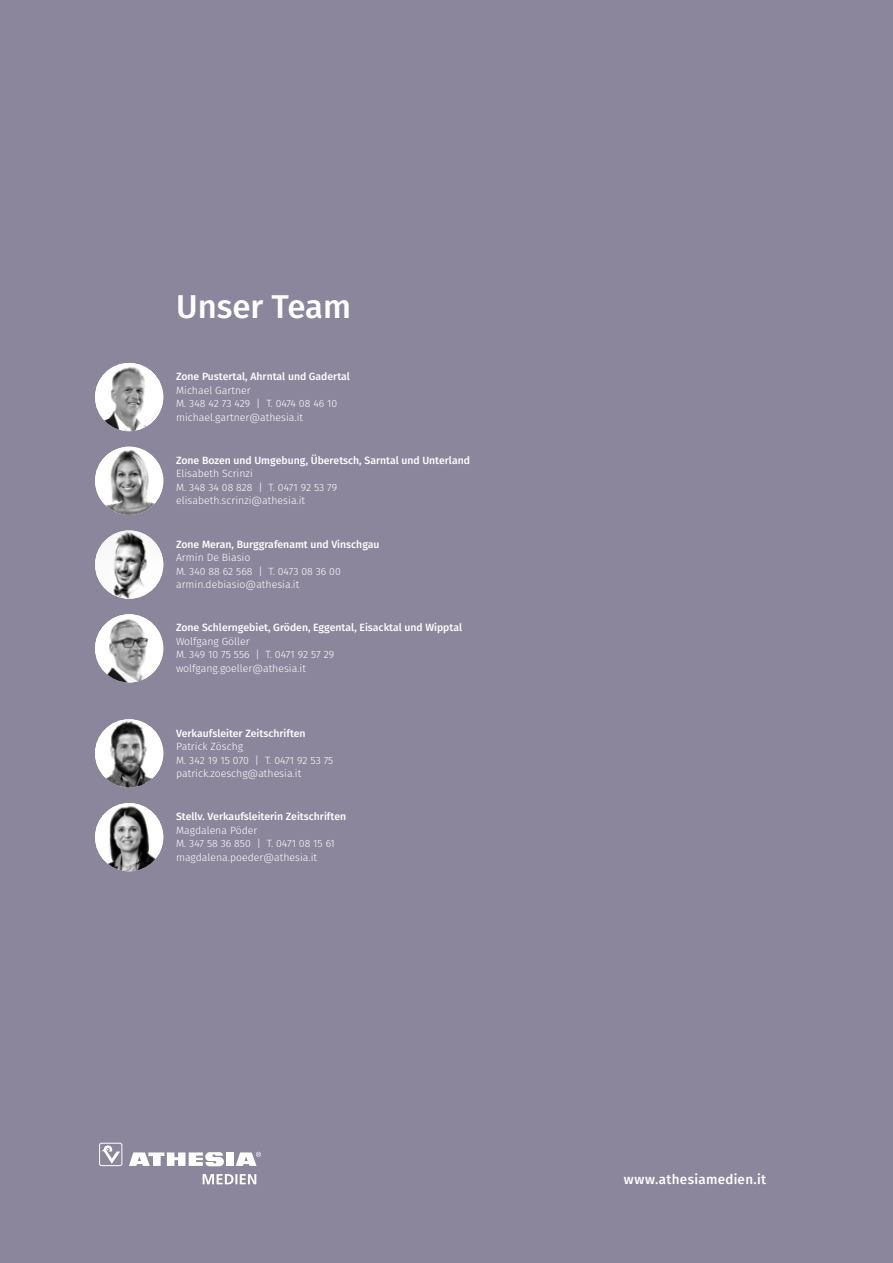
<style>
.page{position:relative;width:893px;height:1263px;background:#8b869c}
.page>*{position:absolute;margin:0;border:0;box-sizing:border-box;transform-origin:0 0}
.Head_22{font:500 33px "Fira Sans";color:#fff}
.Text_7{font:500 13.5px "Fira Sans";letter-spacing:.02em;color:#fff}
.Berater{font:300 10.5px "Fira Sans";color:#fff}
.Berater-2{font:500 10.5px "Fira Sans";color:#fff}
</style>
<div class="page">
<div style="left:226px;top:1152px;width:8px;height:14px;background:#fff"></div>
<svg style="left:129px;top:1152px;width:95px;height:14px"></svg>
<svg style="left:236px;top:1152px;width:25px;height:14px"></svg>
<div style="left:99px;top:1143px;width:23px;height:23px;border:1px solid #fff;border-radius:2px"></div>
<svg style="left:102px;top:1145px;width:18px;height:19px"></svg>
<svg style="left:203px;top:1174px;width:53px;height:10px"></svg>
<img style="left:95px;top:363px;width:68px;height:68px;border-radius:34px">
<img style="left:95px;top:447px;width:68px;height:68px;border-radius:34px">
<img style="left:95px;top:530px;width:68px;height:69px;border-radius:34px">
<img style="left:95px;top:614px;width:68px;height:68px;border-radius:34px">
<img style="left:95px;top:719px;width:68px;height:68px;border-radius:34px">
<img style="left:95px;top:803px;width:68px;height:68px;border-radius:34px">
<p class="Head_22" style="left:176px;top:280px;width:176px">Unser Team</p>
<p class="Berater-2" style="left:176px;top:368px;width:176px">Zone Pustertal, Ahrntal und Gadertal</p>
<p class="Berater" style="left:176px;top:383px;width:76px">Michael Gartner</p>
<p class="Berater" style="left:176px;top:396px;width:163px">M. 348 42 73 429 | T. 0474 08 46 10</p>
<p class="Berater" style="left:176px;top:410px;width:129px">michael.gartner@athesia.it</p>
<p class="Berater-2" style="left:176px;top:452px;width:295px">Zone Bozen und Umgebung, Überetsch, Sarntal und Unterland</p>
<p class="Berater" style="left:176px;top:466px;width:78px">Elisabeth Scrinzi</p>
<p class="Berater" style="left:176px;top:480px;width:163px">M. 348 34 08 828 | T. 0471 92 53 79</p>
<p class="Berater" style="left:176px;top:493px;width:131px">elisabeth.scrinzi@athesia.it</p>
<p class="Berater-2" style="left:176px;top:536px;width:205px">Zone Meran, Burggrafenamt und Vinschgau</p>
<p class="Berater" style="left:176px;top:550px;width:76px">Armin De Biasio</p>
<p class="Berater" style="left:176px;top:564px;width:166px">M. 340 88 62 568 | T. 0473 08 36 00</p>
<p class="Berater" style="left:176px;top:577px;width:125px">armin.debiasio@athesia.it</p>
<p class="Berater-2" style="left:176px;top:619px;width:288px">Zone Schlerngebiet, Gröden, Eggental, Eisacktal und Wipptal</p>
<p class="Berater" style="left:176px;top:634px;width:75px">Wolfgang Göller</p>
<p class="Berater" style="left:176px;top:647px;width:160px">M. 349 10 75 556 | T. 0471 92 57 29</p>
<p class="Berater" style="left:176px;top:661px;width:131px">wolfgang.goeller@athesia.it</p>
<p class="Berater-2" style="left:176px;top:724px;width:131px">Verkaufsleiter Zeitschriften</p>
<p class="Berater" style="left:176px;top:739px;width:69px">Patrick Zöschg</p>
<p class="Berater" style="left:176px;top:752px;width:159px">M. 342 19 15 070 | T. 0471 92 53 75</p>
<p class="Berater" style="left:176px;top:766px;width:127px">patrick.zoeschg@athesia.it</p>
<p class="Berater-2" style="left:176px;top:808px;width:172px">Stellv. Verkaufsleiterin Zeitschriften</p>
<p class="Berater" style="left:176px;top:823px;width:83px">Magdalena Pöder</p>
<p class="Berater" style="left:176px;top:836px;width:160px">M. 347 58 36 850 | T. 0471 08 15 61</p>
<p class="Berater" style="left:176px;top:850px;width:143px">magdalena.poeder@athesia.it</p>
<p class="Text_7" style="left:624px;top:1169px;width:144px">www.athesiamedien.it</p>
</div>
